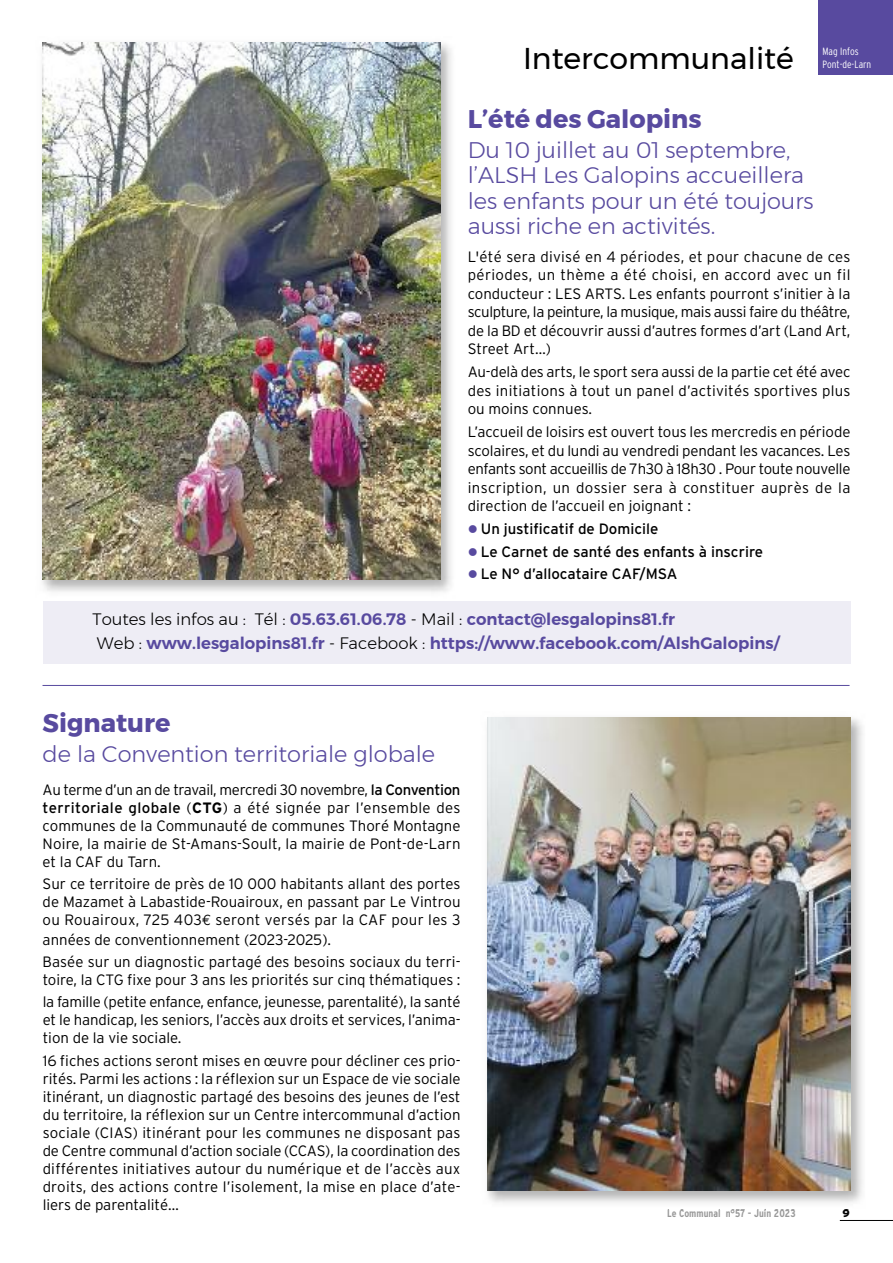
<style>
.page{position:relative;width:893px;height:1263px;background:#fff}
.page>*{position:absolute;margin:0;border:0;box-sizing:border-box;transform-origin:0 0}
.t1{font:30px "Montserrat";color:#000}
.t2{font:700 25.5px "Montserrat";color:#584a9f}
.t3{font:300 22.5px/25.5px "Montserrat";color:#584a9f}
.t4{font:600 16.5px/24.2px "Montserrat";color:#584a9f}
.t5{font:300 15px/18px "Interstate";color:#000;text-align:justify}
.t6{font:15px "Interstate";color:#000}
.t7{font:700 condensed 10.5px "Interstate";color:#999}
.t8{font:300 condensed 10.5px "Interstate";color:#fff}
.t9{font:900 10.5px "Interstate";color:#000}
.s1{font-size:24px}
.s2{color:#584a9f}
.s3{font-weight:300;color:#000}
.s4{font-weight:400}
.s5{font-weight:700}
.s6{font-family:"Euro Mono";font-weight:400}
</style>
<div class="page">
<hr style="left:840px;top:1220px;width:53px;height:1px;background:#000">
<div style="left:819px;top:0;width:74px;height:74px;background:#584a9f"></div>
<img style="left:42px;top:42px;width:410px;height:550px">
<img style="left:43px;top:43px;width:397px;height:536px">
<img style="left:487px;top:717px;width:376px;height:486px">
<img style="left:487px;top:718px;width:363px;height:472px">
<hr style="left:43px;top:685px;width:806px;height:1px;background:#584a9f">
<div style="left:43px;top:601px;width:807px;height:63px;background:#eeedf5"></div>
<h1 class="t1" style="left:523px;top:40px;width:272px">Intercommunalité</h1>
<p class="t8" style="left:822px;top:47px;width:38px">Mag Infos</p>
<p class="t8" style="left:822px;top:61px;width:50px">Pont-de-Larn</p>
<h2 class="t2" style="left:468px;top:103px;width:235px">L’été des Galopins</h2>
<h3 class="t3" style="left:468px;top:137px;width:347px">Du 10 juillet au 01 septembre, l’ALSH Les Galopins accueillera les enfants pour un été toujours aussi riche en activités<span class="s1">.</span></h3>
<p class="t5" style="left:468px;top:247px;width:384px;line-height:18.5px">L'été sera divisé en 4 périodes, et pour chacune de ces périodes, un thème a été choisi, en accord avec un fil conducteur : LES ARTS. Les enfants pourront s’initier à la sculpture, la peinture, la musique, mais aussi faire du théâtre, de la BD et découvrir aussi d’autres formes d’art (Land Art, Street Art…)</p>
<p class="t5" style="left:468px;top:363px;width:384px;line-height:18.5px">Au-delà des arts, le sport sera aussi de la partie cet été avec des initiations à tout un panel d’activités sportives plus ou moins connues.</p>
<p class="t5" style="left:468px;top:423px;width:384px;line-height:18.5px">L’accueil de loisirs est ouvert tous les mercredis en période scolaires, et du lundi au vendredi pendant les vacances. Les enfants sont accueillis de 7h30 à 18h30 . Pour toute nouvelle inscription, un dossier sera à constituer auprès de la direction de l’accueil en joignant :</p>
<p class="t6" style="left:468px;top:520px;width:192px"><span class="s2">●</span> Un justificatif de Domicile</p>
<p class="t6" style="left:468px;top:543px;width:297px"><span class="s2">●</span> Le Carnet de santé des enfants à inscrire</p>
<p class="t6" style="left:468px;top:565px;width:211px"><span class="s2">●</span> Le N° d’allocataire CAF/MSA</p>
<p class="t4" style="left:93px;top:607px;width:688px"><span class="s3">Toutes les infos au : Tél :</span> 05.63.61.06.78 <span class="s3">- Mail :</span> contact@lesgalopins81.fr<br><span class="s3">Web :</span> www.lesgalopins81.fr <span class="s3">- Facebook :</span> https://www.facebook.com/AlshGalopins/</p>
<h2 class="t2" style="left:43px;top:707px;width:129px">Signature</h2>
<h3 class="t3" style="left:43px;top:741px;width:394px">de la Convention territoriale globale</h3>
<p class="t5" style="left:43px;top:781px;width:419px">Au terme d’un an de travail, mercredi 30 novembre, <span class="s4">la Convention territoriale globale</span> (<span class="s5">CTG</span>) a été signée par l’ensemble des communes de la Communauté de communes Thoré Montagne Noire, la mairie de St-Amans-Soult, la mairie de Pont-de-Larn et la CAF du Tarn.</p>
<p class="t5" style="left:43px;top:875px;width:419px">Sur ce territoire de près de 10 000 habitants allant des portes de Mazamet à Labastide-Rouairoux, en passant par Le Vintrou ou Rouairoux, 725 403<span class="s6">€</span> seront versés par la CAF pour les 3</p>
<p class="t5" style="left:43px;top:929px;width:419px;line-height:22.2px">années de conventionnement (2023-2025).<br>Basée sur un diagnostic partagé des besoins sociaux du terri-</p>
<p class="t5" style="left:43px;top:969px;width:419px;line-height:22.2px">toire, la CTG fixe pour 3 ans les priorités sur cinq thématiques : la famille (petite enfance, enfance, jeunesse, parentalité), la santé</p>
<p class="t5" style="left:43px;top:1011px;width:419px">et le handicap, les seniors, l’accès aux droits et services, l’anima&shy;tion de la vie sociale.</p>
<p class="t5" style="left:43px;top:1051px;width:419px">16 fiches actions seront mises en œuvre pour décliner ces prio&shy;rités. Parmi les actions : la réflexion sur un Espace de vie sociale itinérant, un diagnostic partagé des besoins des jeunes de l’est du territoire, la réflexion sur un Centre intercommunal d’action sociale (CIAS) itinérant pour les communes ne disposant pas de Centre communal d’action sociale (CCAS), la coordination des différentes initiatives autour du numérique et de l’accès aux droits, des actions contre l’isolement, la mise en place d’ate&shy;liers de parentalité…</p>
<p class="t7" style="left:667px;top:1209px;width:130px">Le Communal n°57 - Juin 2023</p>
<p class="t9" style="left:843px;top:1207px;width:9px">9</p>
</div>
